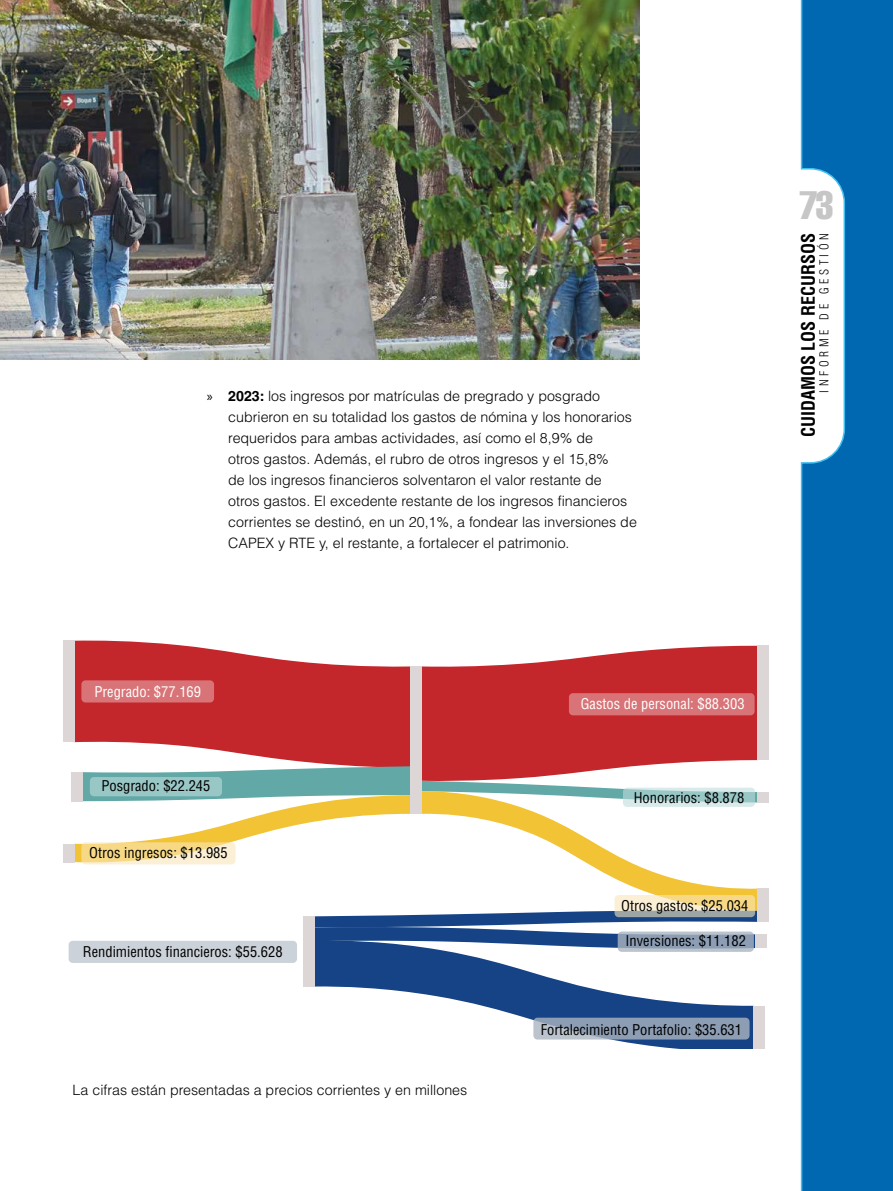
<style>
.page{position:relative;width:893px;height:1191px;background:#fff}
.page>*{position:absolute;margin:0;border:0;box-sizing:border-box;transform-origin:0 0}
.t1{font:39px "Helvetica LT Std Comp";color:#c6c6c6}
.t2{font:700 condensed 18px "Helvetica LT Std";color:#000}
.t3{font:condensed 14.55px "Helvetica LT Std";color:#000}
.t4{font:condensed 14.55px "Helvetica LT Std";color:#fff}
.t5{font:300 14.25px/21px "Helvetica LT Std";color:#000}
.t6{font:300 condensed 12px "Helvetica LT Std";letter-spacing:.3em;color:#000}
.s1{font-family:"Myriad Pro";font-weight:400}
.s2{font-weight:700}
</style>
<div class="page">
<svg style="left:800px;top:0;width:93px;height:1191px;background:#227bbb"></svg>
<svg style="left:74px;top:640px;width:336px;height:126px;fill:#c3262b"></svg>
<svg style="left:421px;top:645px;width:337px;height:121px;background:#ca3f44"></svg>
<svg style="left:74px;top:766px;width:685px;height:183px"></svg>
<svg style="left:314px;top:940px;width:439px;height:108px"></svg>
<div style="left:63px;top:640px;width:11px;height:102px;background:#dcd6d6"></div>
<div style="left:410px;top:666px;width:11px;height:148px;background:#dcd6d6"></div>
<div style="left:757px;top:646px;width:11px;height:114px;background:#dcd6d6"></div>
<div style="left:757px;top:792px;width:11px;height:10px;background:#dcd6d6"></div>
<div style="left:757px;top:888px;width:12px;height:34px;background:#dcd6d6"></div>
<div style="left:755px;top:934px;width:11px;height:14px;background:#dcd6d6"></div>
<div style="left:753px;top:1005px;width:11px;height:43px;background:#dcd6d6"></div>
<div style="left:72px;top:772px;width:11px;height:29px;background:#dcd6d6"></div>
<div style="left:63px;top:844px;width:11px;height:18px;background:#dcd6d6"></div>
<div style="left:303px;top:916px;width:11px;height:70px;background:#dcd6d6"></div>
<div style="left:569px;top:693px;width:186px;height:22px;background:#d87477;border-radius:4px"></div>
<svg style="left:623px;top:787px;width:132px;height:20px;background:#b9d8d8"></svg>
<svg style="left:614px;top:895px;width:141px;height:22px;background:#ded2ac"></svg>
<svg style="left:618px;top:931px;width:136px;height:21px;background:#9dabbd"></svg>
<svg style="left:533px;top:1017px;width:216px;height:22px;background:#8f9fb5"></svg>
<div style="left:81px;top:680px;width:133px;height:22px;background:#d87477;border-radius:4px"></div>
<div style="left:90px;top:777px;width:132px;height:19px;background:#99c7c6;border-radius:4px"></div>
<svg style="left:81px;top:842px;width:155px;height:22px;background:#f7e1a4"></svg>
<div style="left:69px;top:940px;width:228px;height:23px;background:#ccd2d9;border-radius:4px"></div>
<img style="left:0;top:0;width:639px;height:359px">
<p class="t5" style="left:228px;top:385px;width:410px;text-indent:-21px"><span class="s1">»</span> <span class="s2">2023:</span> los ingresos por matrículas de pregrado y posgrado cubrieron en su totalidad los gastos de nómina y los honorarios requeridos para ambas actividades, así como el 8,9% de<br>otros gastos. Además, el rubro de otros ingresos y el 15,8%<br>de los ingresos financieros solventaron el valor restante de<br>otros gastos. El excedente restante de los ingresos financieros corrientes se destinó, en un 20,1%, a fondear las inversiones de CAPEX y RTE y, el restante, a fortalecer el patrimonio.</p>
<h1 class="t1" style="left:799px;top:181px;width:36px">73</h1>
<p class="t2" style="left:797px;top:437px;width:206px;rotate:-90deg">CUIDAMOS LOS RECURSOS</p>
<p class="t6" style="left:817px;top:392px;width:161px;rotate:-90deg">INFORME DE GESTIÓN</p>
<p class="t4" style="left:94px;top:682px;width:108px">Pregrado: $77.169</p>
<p class="t3" style="left:101px;top:776px;width:111px">Posgrado: $22.245</p>
<p class="t3" style="left:89px;top:844px;width:140px">Otros ingresos: $13.985</p>
<p class="t3" style="left:83px;top:942px;width:201px">Rendimientos financieros: $55.628</p>
<p class="t5" style="left:73px;top:1078px;width:396px">La cifras están presentadas a precios corrientes y en millones</p>
<p class="t4" style="left:581px;top:695px;width:165px">Gastos de personal: $88.303</p>
<p class="t3" style="left:634px;top:788px;width:112px">Honorarios: $8.878</p>
<p class="t3" style="left:621px;top:896px;width:129px">Otros gastos: $25.034</p>
<p class="t3" style="left:626px;top:932px;width:122px">Inversiones: $11.182</p>
<p class="t3" style="left:541px;top:1020px;width:203px">Fortalecimiento Portafolio: $35.631</p>
</div>
